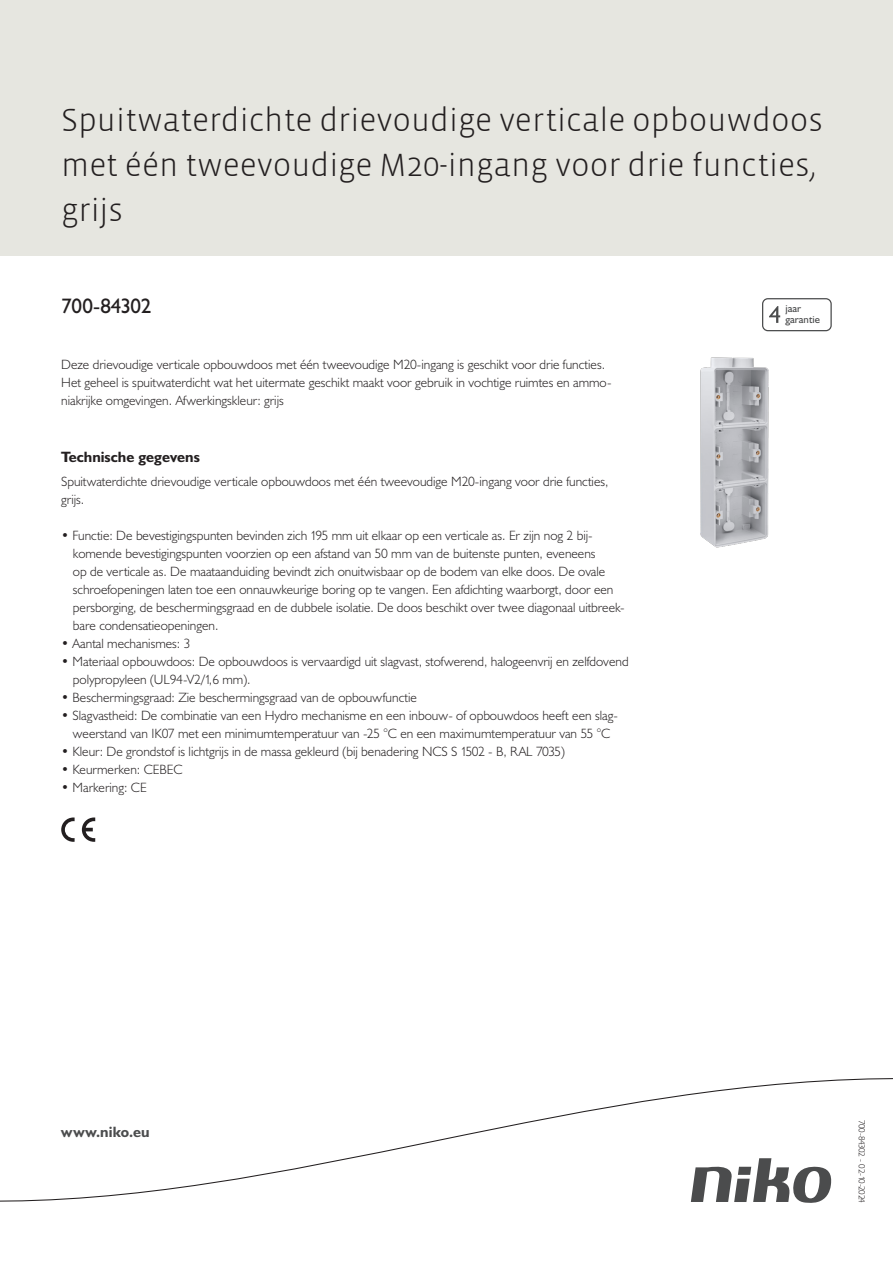
<style>
.page{position:relative;width:893px;height:1263px;background:#fff}
.page>*{position:absolute;margin:0;border:0;box-sizing:border-box;transform-origin:0 0}
.Title_datasheets{font:300 33px/45px "Vista Sans";color:#231f20}
.Article_number{font:21px "Humanist 521 BT";letter-spacing:-.015em;color:#231f20}
.Titles_parts{font:700 15px "Humanist 521 BT";color:#231f20}
.titel_afbeelding{font:700 15px "Humanist 521 BT";letter-spacing:.005em;color:#4b4c4d}
.USP_Bullets{font:300 13.5px/18px "Humanist 521 BT";color:#231f20}
.Platte_tekst_CAB{font:300 13.5px/18px "Humanist 521 BT";color:#231f20}
.t1{font:10.8px/10.8px "Humanist 521 BT";color:#4b4c4d}
.Revision{font:300 9px "Humanist 521 BT";letter-spacing:-.05em;color:#231f20}
</style>
<div class="page">
<div style="left:0;top:0;width:893px;height:255px;background:#e6e6e0"></div>
<svg style="left:82px;top:817px;width:13px;height:25px"></svg>
<svg style="left:61px;top:817px;width:14px;height:25px"></svg>
<svg style="left:762px;top:298px;width:70px;height:33px"></svg>
<svg style="left:0;top:1078px;width:893px;height:125px"></svg>
<img style="left:700px;top:357px;width:69px;height:191px">
<p class="Title_datasheets" style="left:61px;top:98px;width:763px">Spuitwaterdichte drievoudige verticale opbouwdoos met één tweevoudige M20-ingang voor drie functies, grijs</p>
<p class="Article_number" style="left:61px;top:293px;width:92px">700-84302</p>
<p class="t1" style="left:785px;top:303px;width:36px">jaar garantie</p>
<p class="Platte_tekst_CAB" style="left:61px;top:355px;width:552px">Deze drievoudige verticale opbouwdoos met één tweevoudige M20-ingang is geschikt voor drie functies.<br>Het geheel is spuitwaterdicht wat het uitermate geschikt maakt voor gebruik in vochtige ruimtes en ammo&shy;niakrijke omgevingen. Afwerkingskleur: grijs</p>
<p class="Titles_parts" style="left:61px;top:447px;width:140px">Technische gegevens</p>
<p class="Platte_tekst_CAB" style="left:61px;top:472px;width:549px">Spuitwaterdichte drievoudige verticale opbouwdoos met één tweevoudige M20-ingang voor drie functies, grijs.</p>
<p class="USP_Bullets" style="left:73px;top:526px;width:553px;text-indent:-12px">• Functie: De bevestigingspunten bevinden zich 195 mm uit elkaar op een verticale as. Er zijn nog 2 bij&shy;komende bevestigingspunten voorzien op een afstand van 50 mm van de buitenste punten, eveneens<br>op de verticale as. De maataanduiding bevindt zich onuitwisbaar op de bodem van elke doos. De ovale schroefopeningen laten toe een onnauwkeurige boring op te vangen. Een afdichting waarborgt, door een persborging, de beschermingsgraad en de dubbele isolatie. De doos beschikt over twee diagonaal uitbreek&shy;bare condensatieopeningen.</p>
<p class="USP_Bullets" style="left:61px;top:634px;width:131px">• Aantal mechanismes: 3</p>
<p class="USP_Bullets" style="left:73px;top:652px;width:557px;text-indent:-12px">• Materiaal opbouwdoos: De opbouwdoos is vervaardigd uit slagvast, stofwerend, halogeenvrij en zelfdovend polypropyleen (UL94-V2/1,6 mm).</p>
<p class="USP_Bullets" style="left:61px;top:688px;width:357px">• Beschermingsgraad: Zie beschermingsgraad van de opbouwfunctie</p>
<p class="USP_Bullets" style="left:61px;top:706px;width:558px;text-align:center">• Slagvastheid: De combinatie van een Hydro mechanisme en een inbouw- of opbouwdoos heeft een slag&shy;weerstand van IK07 met een minimumtemperatuur van -25 °C en een maximumtemperatuur van 55 °C</p>
<p class="USP_Bullets" style="left:61px;top:742px;width:505px">• Kleur: De grondstof is lichtgrijs in de massa gekleurd (bij benadering NCS S 1502 - B, RAL 7035)</p>
<p class="USP_Bullets" style="left:61px;top:760px;width:123px">• Keurmerken: CEBEC</p>
<p class="USP_Bullets" style="left:61px;top:778px;width:87px">• Markering: CE</p>
<p class="titel_afbeelding" style="left:61px;top:1122px;width:90px">www.niko.eu</p>
<p class="Revision" style="left:868px;top:1120px;width:85px;rotate:90deg">700-84302 - 02-10-2024</p>
</div>
